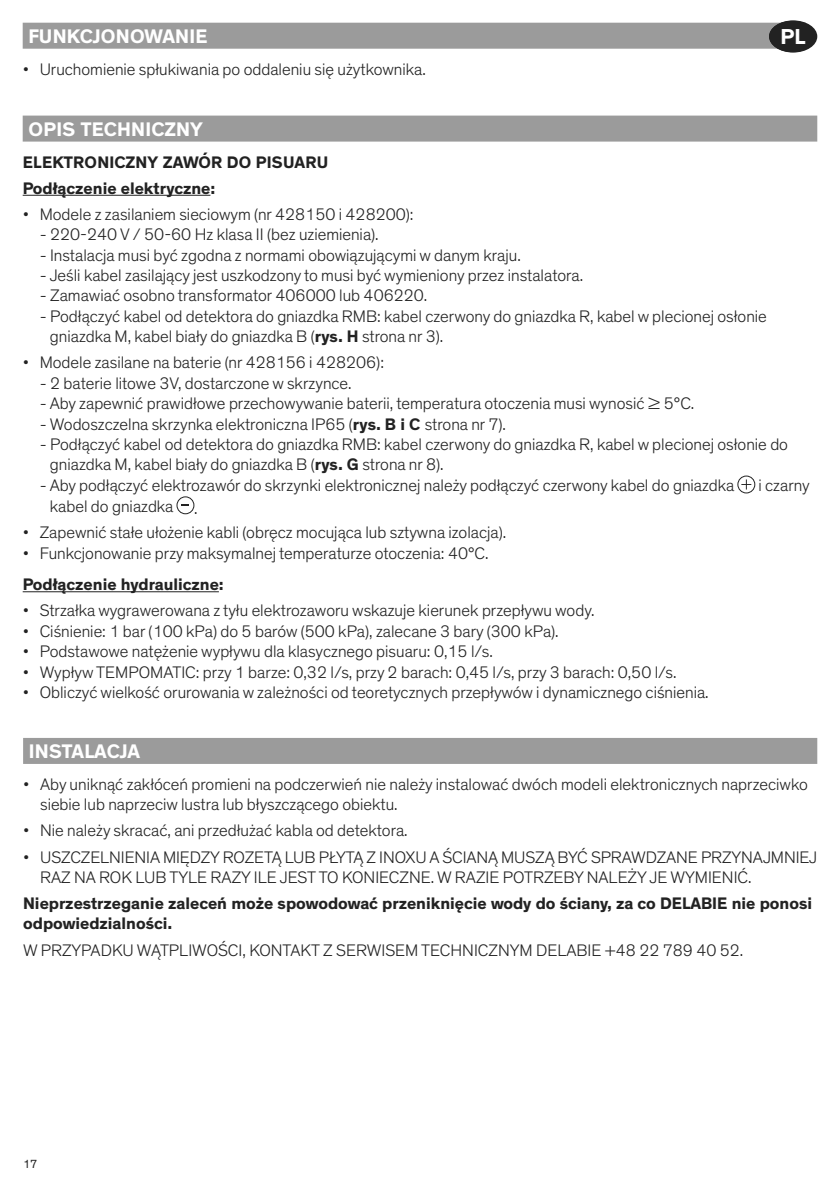
<style>
.page{position:relative;width:840px;height:1191px;background:#fff}
.page>*{position:absolute;margin:0;border:0;box-sizing:border-box;transform-origin:0 0}
.t1{font:700 22px "Theinhardt";color:#fff}
.t2{font:700 20px "Theinhardt";letter-spacing:.015em;color:#fff}
.t3{font:700 20px "Theinhardt";letter-spacing:-.005em;color:#fff}
.t4{font:300 17px/20.4px "Theinhardt";color:#222}
.t5{font:700 17px/26px "Theinhardt";color:#222}
.t6{font:12px "Theinhardt";color:#222}
.s1{font-weight:700}
</style>
<div class="page">
<div style="left:23px;top:23px;width:782px;height:26px;background:#9b9b9b"></div>
<div style="left:768px;top:20px;width:48px;height:33px;background:#222;border-radius:50%"></div>
<div style="left:23px;top:116px;width:793px;height:26px;background:#9b9b9b"></div>
<hr style="left:23px;top:195px;width:187px;height:1px;background:#222">
<hr style="left:23px;top:591px;width:196px;height:1px;background:#222">
<svg style="left:741px;top:479px;width:9px;height:10px"></svg>
<div style="left:737px;top:476px;width:17px;height:17px;border:1px solid #222;border-radius:50%"></div>
<div style="left:177px;top:496px;width:17px;height:18px;border:1px solid #222;border-radius:50%"></div>
<div style="left:23px;top:738px;width:793px;height:26px;background:#9b9b9b"></div>
<p class="t2" style="left:28px;top:24px;width:180px">FUNKCJONOWANIE</p>
<p class="t4" style="left:23px;top:59px;width:404px">• Uruchomienie spłukiwania po oddaleniu się użytkownika.</p>
<p class="t1" style="left:779px;top:23px;width:27px">PL</p>
<p class="t2" style="left:28px;top:117px;width:176px">OPIS TECHNICZNY</p>
<p class="t5" style="left:23px;top:149px;width:307px">ELEKTRONICZNY ZAWÓR DO PISUARU<br>Podłączenie elektryczne:</p>
<p class="t4" style="left:23px;top:204px;width:392px">• Modele z zasilaniem sieciowym (nr 428150 i 428200):</p>
<p class="t4" style="left:40px;top:224px;width:340px">- 220-240 V / 50-60 Hz klasa II (bez uziemienia).</p>
<p class="t4" style="left:40px;top:245px;width:482px">- Instalacja musi być zgodna z normami obowiązującymi w danym kraju.</p>
<p class="t4" style="left:40px;top:265px;width:544px">- Jeśli kabel zasilający jest uszkodzony to musi być wymieniony przez instalatora.</p>
<p class="t4" style="left:40px;top:286px;width:389px">- Zamawiać osobno transformator 406000 lub 406220.</p>
<p class="t4" style="left:50px;top:306px;width:718px;text-indent:-10px">- Podłączyć kabel od detektora do gniazdka RMB: kabel czerwony do gniazdka R, kabel w plecionej osłonie gniazdka M, kabel biały do gniazdka B (<span class="s1">rys. H</span> strona nr 3).</p>
<p class="t4" style="left:23px;top:353px;width:362px">• Modele zasilane na baterie (nr 428156 i 428206):</p>
<p class="t4" style="left:40px;top:373px;width:313px">- 2 baterie litowe 3V, dostarczone w skrzynce.</p>
<p class="t4" style="left:40px;top:393px;width:655px">- Aby zapewnić prawidłowe przechowywanie baterii, temperatura otoczenia musi wynosić ≥ 5°C.</p>
<p class="t4" style="left:40px;top:414px;width:467px">- Wodoszczelna skrzynka elektroniczna IP65 (<span class="s1">rys. B i C</span> strona nr 7).</p>
<p class="t4" style="left:50px;top:434px;width:739px;text-indent:-10px">- Podłączyć kabel od detektora do gniazdka RMB: kabel czerwony do gniazdka R, kabel w plecionej osłonie do gniazdka M, kabel biały do gniazdka B (<span class="s1">rys. G</span> strona nr 8).</p>
<p class="t4" style="left:40px;top:475px;width:695px">- Aby podłączyć elektrozawór do skrzynki elektronicznej należy podłączyć czerwony kabel do gniazdka</p>
<p class="t4" style="left:758px;top:475px;width:53px">i czarny</p>
<p class="t4" style="left:50px;top:496px;width:149px">kabel do gniazdka .</p>
<p class="t4" style="left:23px;top:522px;width:485px">• Zapewnić stałe ułożenie kabli (obręcz mocująca lub sztywna izolacja).</p>
<p class="t4" style="left:23px;top:543px;width:467px">• Funkcjonowanie przy maksymalnej temperaturze otoczenia: 40°C.</p>
<p class="t5" style="left:23px;top:572px;width:202px">Podłączenie hydrauliczne:</p>
<p class="t4" style="left:23px;top:600px;width:573px">• Strzałka wygrawerowana z tyłu elektrozaworu wskazuje kierunek przepływu wody.</p>
<p class="t4" style="left:23px;top:621px;width:537px">• Ciśnienie: 1 bar (100 kPa) do 5 barów (500 kPa), zalecane 3 bary (300 kPa).</p>
<p class="t4" style="left:23px;top:641px;width:471px">• Podstawowe natężenie wypływu dla klasycznego pisuaru: 0,15 l/s.</p>
<p class="t4" style="left:23px;top:662px;width:655px">• Wypływ TEMPOMATIC: przy 1 barze: 0,32 l/s, przy 2 barach: 0,45 l/s, przy 3 barach: 0,50 l/s.</p>
<p class="t4" style="left:23px;top:682px;width:687px">• Obliczyć wielkość orurowania w zależności od teoretycznych przepływów i dynamicznego ciśnienia.</p>
<p class="t3" style="left:29px;top:739px;width:113px">INSTALACJA</p>
<p class="t4" style="left:40px;top:774px;width:768px;text-indent:-17px">• Aby uniknąć zakłóceń promieni na podczerwień nie należy instalować dwóch modeli elektronicznych naprzeciwko siebie lub naprzeciw lustra lub błyszczącego obiektu.</p>
<p class="t4" style="left:23px;top:821px;width:386px">• Nie należy skracać, ani przedłużać kabla od detektora.</p>
<p class="t4" style="left:40px;top:847px;width:778px;text-indent:-17px">• USZCZELNIENIA MIĘDZY ROZETĄ LUB PŁYTĄ Z INOXU A ŚCIANĄ MUSZĄ BYĆ SPRAWDZANE PRZYNAJMNIEJ<br>RAZ NA ROK LUB TYLE RAZY ILE JEST TO KONIECZNE. W RAZIE POTRZEBY NALEŻY JE WYMIENIĆ.</p>
<p class="t5" style="left:23px;top:893px;width:790px;line-height:20.4px">Nieprzestrzeganie zaleceń może spowodować przeniknięcie wody do ściany, za co DELABIE nie ponosi odpowiedzialności.</p>
<p class="t4" style="left:23px;top:940px;width:721px">W PRZYPADKU WĄTPLIWOŚCI, KONTAKT Z SERWISEM TECHNICZNYM DELABIE +48 22 789 40 52.</p>
<p class="t6" style="left:23px;top:1156px;width:16px">17</p>
</div>
